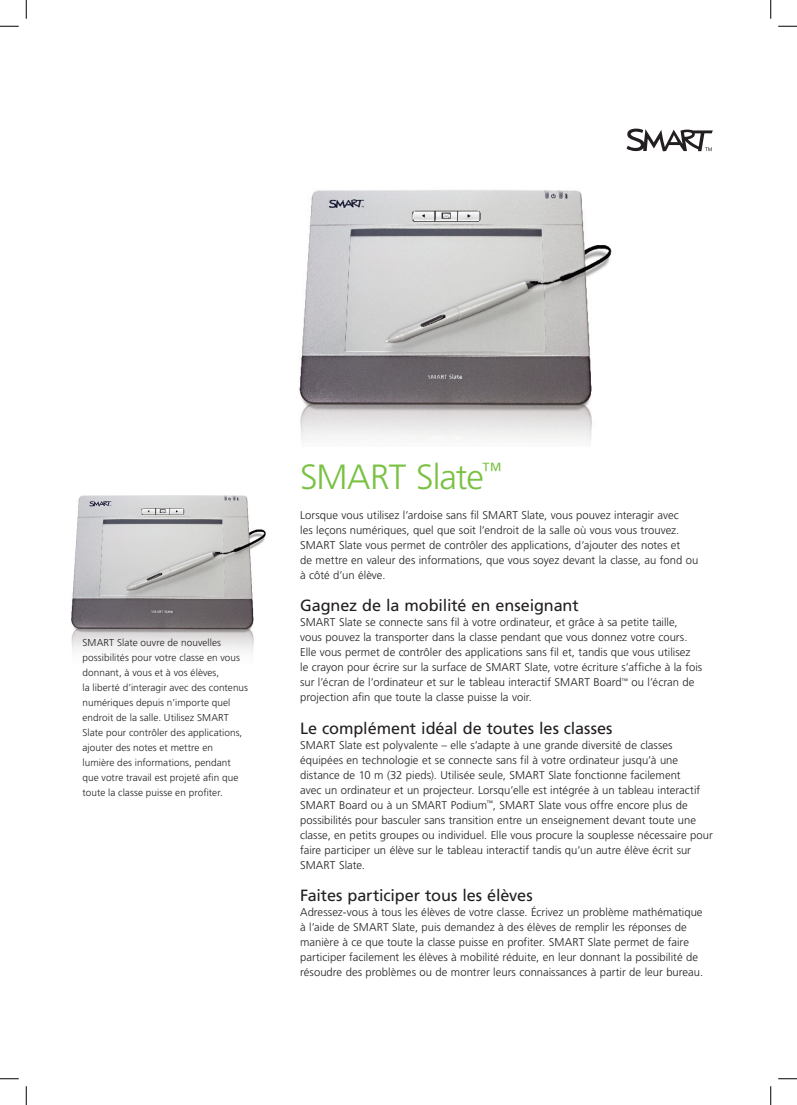
<style>
.page{position:relative;width:797px;height:1105px;background:#fff}
.page>*{position:absolute;margin:0;border:0;box-sizing:border-box;transform-origin:0 0}
.t1{font:300 35px "Frutiger LT Std";letter-spacing:-.03em;color:#79c142}
.t2{font:16.25px "Frutiger LT Std";letter-spacing:-.005em;color:#231f20}
.t3{font:300 11.25px/15px "Frutiger LT Std";color:#231f20}
.t4{font:300 10px/15px "Frutiger LT Std";letter-spacing:.005em;color:#231f20}
</style>
<div class="page">
<img style="left:299px;top:190px;width:313px;height:253px">
<img style="left:71px;top:495px;width:195px;height:159px">
<svg style="left:626px;top:129px;width:86px;height:22px"></svg>
<svg style="left:0;top:25px;width:19px;height:2px"></svg>
<svg style="left:778px;top:25px;width:19px;height:2px"></svg>
<svg style="left:0;top:1078px;width:19px;height:1px"></svg>
<svg style="left:778px;top:1078px;width:19px;height:1px"></svg>
<svg style="left:25px;top:0;width:2px;height:19px"></svg>
<svg style="left:25px;top:1086px;width:2px;height:19px"></svg>
<svg style="left:770px;top:0;width:1px;height:19px"></svg>
<svg style="left:770px;top:1086px;width:1px;height:19px"></svg>
<p class="t4" style="left:82px;top:635px;width:167px">SMART Slate ouvre de nouvelles possibilités pour votre classe en vous donnant, à vous et à vos élèves,<br>la liberté d’interagir avec des contenus numériques depuis n’importe quel endroit de la salle. Utilisez SMART Slate pour contrôler des applications, ajouter des notes et mettre en<br>lumière des informations, pendant que votre travail est projeté afin que toute la classe puisse en profiter.</p>
<h1 class="t1" style="left:300px;top:457px;width:203px">SMART Slate<sup>™</sup></h1>
<p class="t3" style="left:300px;top:508px;width:399px">Lorsque vous utilisez l’ardoise sans fil SMART Slate, vous pouvez interagir avec<br>les leçons numériques, quel que soit l’endroit de la salle où vous vous trouvez.<br>SMART Slate vous permet de contrôler des applications, d’ajouter des notes et<br>de mettre en valeur des informations, que vous soyez devant la classe, au fond ou à côté d’un élève.</p>
<h2 class="t2" style="left:300px;top:596px;width:280px">Gagnez de la mobilité en enseignant</h2>
<p class="t3" style="left:300px;top:615px;width:403px">SMART Slate se connecte sans fil à votre ordinateur, et grâce à sa petite taille, vous pouvez la transporter dans la classe pendant que vous donnez votre cours.<br>Elle vous permet de contrôler des applications sans fil et, tandis que vous utilisez<br>le crayon pour écrire sur la surface de SMART Slate, votre écriture s’affiche à la fois sur l’écran de l’ordinateur et sur le tableau interactif SMART Board<sup>™</sup> ou l’écran de projection afin que toute la classe puisse la voir.</p>
<h2 class="t2" style="left:300px;top:719px;width:314px">Le complément idéal de toutes les classes</h2>
<p class="t3" style="left:300px;top:738px;width:414px">SMART Slate est polyvalente – elle s’adapte à une grande diversité de classes équipées en technologie et se connecte sans fil à votre ordinateur jusqu’à une distance de 10 m (32 pieds). Utilisée seule, SMART Slate fonctionne facilement<br>avec un ordinateur et un projecteur. Lorsqu’elle est intégrée à un tableau interactif SMART Board ou à un SMART Podium<sup>™</sup>, SMART Slate vous offre encore plus de possibilités pour basculer sans transition entre un enseignement devant toute une classe, en petits groupes ou individuel. Elle vous procure la souplesse nécessaire pour faire participer un élève sur le tableau interactif tandis qu’un autre élève écrit sur SMART Slate.</p>
<h2 class="t2" style="left:300px;top:886px;width:234px">Faites participer tous les élèves</h2>
<p class="t3" style="left:300px;top:905px;width:404px">Adressez-vous à tous les élèves de votre classe. Écrivez un problème mathématique à l’aide de SMART Slate, puis demandez à des élèves de remplir les réponses de manière à ce que toute la classe puisse en profiter. SMART Slate permet de faire participer facilement les élèves à mobilité réduite, en leur donnant la possibilité de résoudre des problèmes ou de montrer leurs connaissances à partir de leur bureau.</p>
</div>
